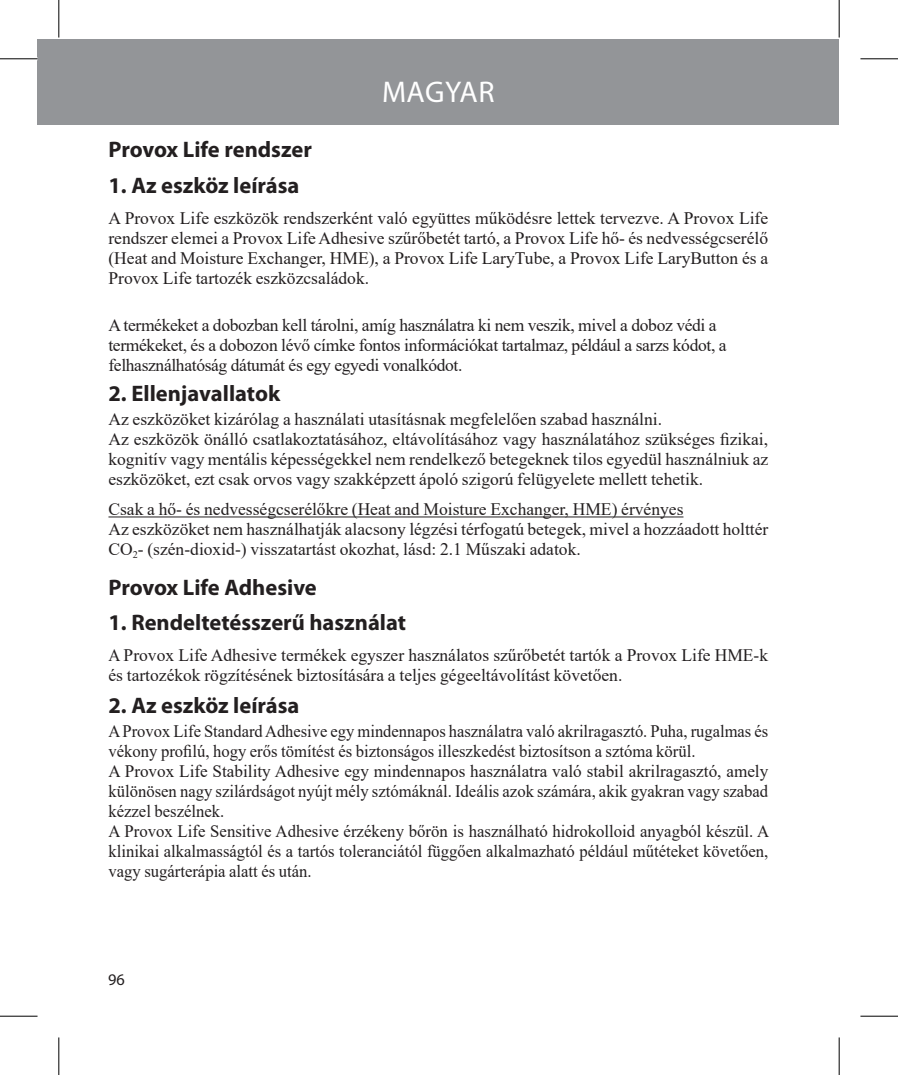
<style>
.page{position:relative;width:898px;height:1075px;background:#fff}
.page>*{position:absolute;margin:0;border:0;box-sizing:border-box;transform-origin:0 0}
.t1{font:30px "Myriad Pro";letter-spacing:.01em;color:#fff}
.t2{font:700 22.5px "Myriad Pro";color:#231f20}
.t3{font:17.5px/20px "Times New Roman";color:#231f20}
.t4{font:17.5px/20px "Times New Roman";color:#231f20;scale:.94 1}
.t5{font:17.5px/20px "Times New Roman";letter-spacing:-.02em;color:#231f20}
.t6{font:17.5px/20px "Times New Roman";color:#231f20;scale:.95 1}
.t7{font:16.25px "Myriad Pro";color:#231f20}
</style>
<div class="page">
<hr style="left:108px;top:516px;width:575px;height:1px;background:#231f20">
<div style="left:38px;top:39px;width:800px;height:85px;background:#939598"></div>
<hr style="left:0;top:58px;width:38px;height:1px;background:#000">
<hr style="left:860px;top:58px;width:37px;height:1px;background:#000">
<hr style="left:0;top:1015px;width:38px;height:1px;background:#000">
<hr style="left:860px;top:1015px;width:37px;height:1px;background:#000">
<hr style="left:58px;top:0;width:1px;height:37px;background:#000">
<hr style="left:58px;top:1037px;width:1px;height:37px;background:#000">
<hr style="left:838px;top:0;width:1px;height:37px;background:#000">
<hr style="left:838px;top:1037px;width:1px;height:37px;background:#000">
<h1 class="t1" style="left:382px;top:73px;width:114px">MAGYAR</h1>
<p class="t2" style="left:108px;top:135px;width:205px">Provox Life rendszer</p>
<p class="t2" style="left:108px;top:171px;width:192px">1. Az eszköz leírása</p>
<p class="t3" style="left:108px;top:207px;width:661px;text-align:justify">A Provox Life eszközök rendszerként való együttes működésre lettek tervezve. A Provox Life rendszer elemei a Provox Life Adhesive szűrőbetét tartó, a Provox Life hő- és nedvességcserélő (Heat and Moisture Exchanger, HME), a Provox Life LaryTube, a Provox Life LaryButton és a Provox Life tartozék eszközcsaládok.</p>
<p class="t5" style="left:108px;top:314px;width:619px">A termékeket a dobozban kell tárolni, amíg használatra ki nem veszik, mivel a doboz védi a termékeket, és a dobozon lévő címke fontos információkat tartalmaz, például a sarzs kódot, a felhasználhatóság dátumát és egy egyedi vonalkódot.</p>
<p class="t2" style="left:108px;top:379px;width:173px">2. Ellenjavallatok</p>
<p class="t3" style="left:108px;top:408px;width:661px">Az eszközöket kizárólag a használati utasításnak megfelelően szabad használni.<br>Az eszközök önálló csatlakoztatásához, eltávolításához vagy használatához szükséges fizikai, kognitív vagy mentális képességekkel nem rendelkező betegeknek tilos egyedül használniuk az eszközöket, ezt csak orvos vagy szakképzett ápoló szigorú felügyelete mellett tehetik.</p>
<p class="t3" style="left:108px;top:498px;width:661px">Csak a hő- és nedvességcserélőkre (Heat and Moisture Exchanger, HME) érvényes<br>Az eszközöket nem használhatják alacsony légzési térfogatú betegek, mivel a hozzáadott holttér<br>CO<sub>2</sub>- (szén-dioxid-) visszatartást okozhat, lásd: 2.1 Műszaki adatok.</p>
<p class="t2" style="left:108px;top:572px;width:210px">Provox Life Adhesive</p>
<p class="t2" style="left:108px;top:608px;width:299px">1. Rendeltetésszerű használat</p>
<p class="t6" style="left:108px;top:644px;width:695px">A Provox Life Adhesive termékek egyszer használatos szűrőbetét tartók a Provox Life HME-k és tartozékok rögzítésének biztosítására a teljes gégeeltávolítást követően.</p>
<p class="t2" style="left:108px;top:690px;width:192px">2. Az eszköz leírása</p>
<p class="t4" style="left:108px;top:720px;width:704px">A Provox Life Standard Adhesive egy mindennapos használatra való akrilragasztó. Puha, rugalmas és vékony profilú, hogy erős tömítést és biztonságos illeszkedést biztosítson a sztóma körül.<br>A Provox Life Stability Adhesive egy mindennapos használatra való stabil akrilragasztó, amely különösen nagy szilárdságot nyújt mély sztómáknál. Ideális azok számára, akik gyakran vagy szabad kézzel beszélnek.<br>A Provox Life Sensitive Adhesive érzékeny bőrön is használható hidrokolloid anyagból készül. A klinikai alkalmasságtól és a tartós toleranciától függően alkalmazható például műtéteket követően, vagy sugárterápia alatt és után.</p>
<p class="t7" style="left:108px;top:968px;width:18px">96</p>
</div>
